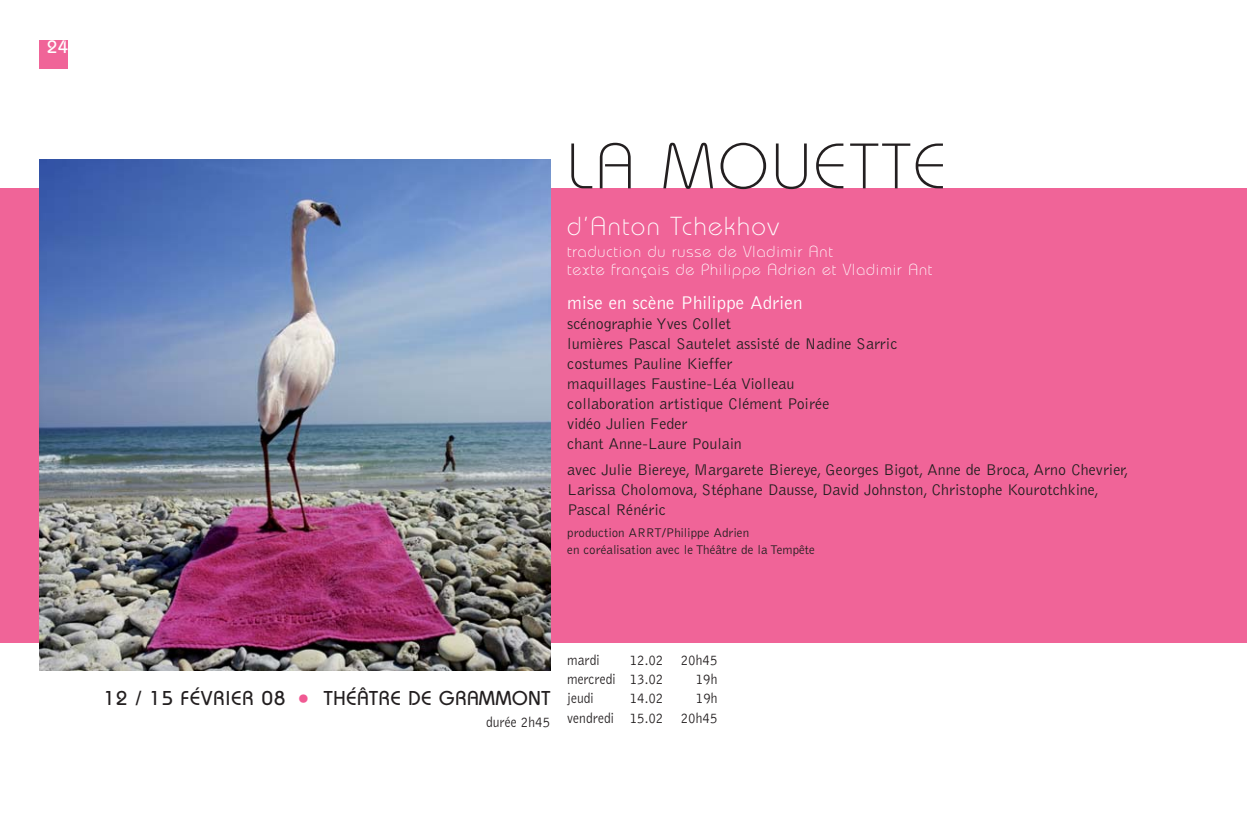
<style>
.page{position:relative;width:1248px;height:840px;background:#fff}
.page>*{position:absolute;margin:0;border:0;box-sizing:border-box;transform-origin:0 0}
.t1{font:300 64px "Bauhaus";letter-spacing:.055em;color:#231f20}
.t2{font:300 26px "Bauhaus";letter-spacing:.055em;color:#fff}
.t3{font:500 20px "Bauhaus";letter-spacing:.04em;color:#231f20}
.t4{font:300 19px "Bell Gothic";color:#fff}
.t5{font:500 18px "Bauhaus";color:#fff}
.t6{font:300 16px/20px "Bell Gothic";color:#231f20}
.t7{font:300 16px/18px "Bauhaus";letter-spacing:.055em;color:#fff}
.t8{font:300 15px/19.2px "Bell Gothic";color:#231f20;scale:.9 1}
.t9{font:300 13px/17px "Bell Gothic";color:#231f20}
.s1{font-size:24px;color:#f05a93}
</style>
<div class="page">
<div style="left:0;top:188px;width:1246px;height:454px;background:#f06498"></div>
<img style="left:40px;top:160px;width:510px;height:510px">
<div style="left:40px;top:41px;width:28px;height:28px;background:#f06498"></div>
<p class="t5" style="left:47px;top:41px;width:23px">24</p>
<h1 class="t1" style="left:567px;top:143px;width:380px">LA MOUETTE</h1>
<h2 class="t2" style="left:567px;top:216px;width:213px">d’Anton Tchekhov</h2>
<p class="t7" style="left:567px;top:244px;width:366px">traduction du russe de Vladimir Ant<br>texte français de Philippe Adrien et Vladimir Ant</p>
<p class="t4" style="left:567px;top:295px;width:237px">mise en scène Philippe Adrien</p>
<p class="t6" style="left:567px;top:314px;width:331px">scénographie Yves Collet<br>lumières Pascal Sautelet assisté de Nadine Sarric costumes Pauline Kieffer<br>maquillages Faustine-Léa Violleau<br>collaboration artistique Clément Poirée<br>vidéo Julien Feder<br>chant Anne-Laure Poulain</p>
<p class="t6" style="left:567px;top:460px;width:563px">avec Julie Biereye, Margarete Biereye, Georges Bigot, Anne de Broca, Arno Chevrier,<br>Larissa Cholomova, Stéphane Dausse, David Johnston, Christophe Kourotchkine,<br>Pascal Rénéric</p>
<p class="t9" style="left:567px;top:525px;width:249px">production ARRT/Philippe Adrien<br>en coréalisation avec le Théâtre de la Tempête</p>
<p class="t3" style="left:104px;top:690px;width:447px">12 / 15 FÉVRIER 08 <span class="s1">•</span> THÉÂTRE DE GRAMMONT</p>
<p class="t8" style="left:486px;top:712px;width:73px">durée 2h45</p>
<p class="t8" style="left:567px;top:651px;width:38px">mardi</p>
<p class="t8" style="left:567px;top:651px;width:168px;text-indent:62px">12.02 20h45 mercredi 13.02</p>
<p class="t8" style="left:695px;top:670px;width:26px">19h</p>
<p class="t8" style="left:567px;top:689px;width:31px">jeudi</p>
<p class="t8" style="left:629px;top:689px;width:39px">14.02</p>
<p class="t8" style="left:567px;top:689px;width:168px;text-align:right">19h<br>vendredi 15.02 20h45</p>
</div>
